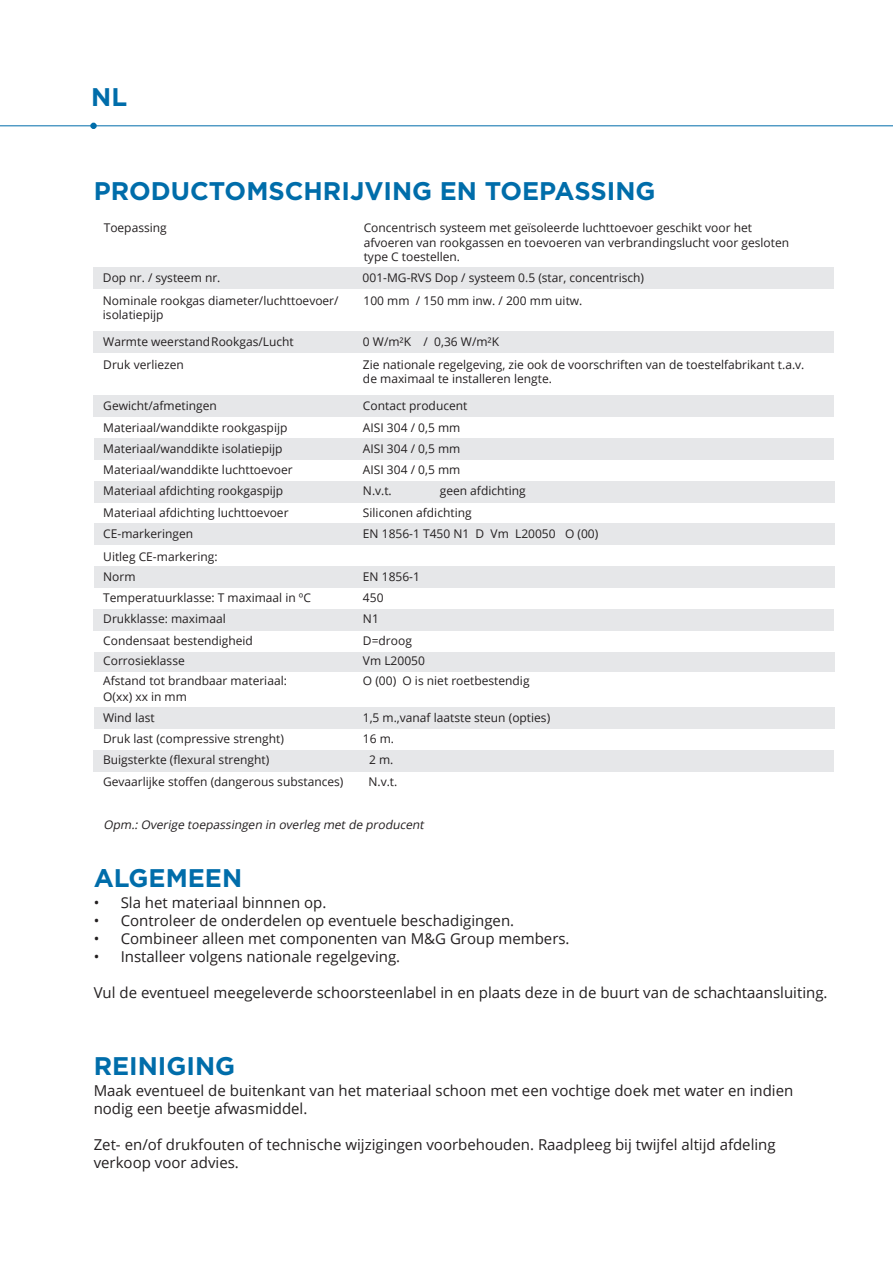
<style>
.page{position:relative;width:893px;height:1263px;background:#fff}
.page>*{position:absolute;margin:0;border:0;box-sizing:border-box;transform-origin:0 0}
.t1{font:700 25.5px "Gotham";color:#006daa}
.t2{font:15px/18px "Open Sans";color:#231f20}
.t3{font:12px/14.4px "Open Sans";color:#231f20}
.t4{font:italic 12px "Open Sans";color:#231f20}
</style>
<div class="page">
<hr style="left:0;top:125px;width:893px;height:1px;background:#006daa">
<div style="left:90px;top:123px;width:7px;height:6px;border:2px solid #006daa;border-radius:50%"></div>
<div style="left:94px;top:708px;width:740px;height:21px;background:#e6e7e9"></div>
<div style="left:94px;top:524px;width:740px;height:21px;background:#e6e7e9"></div>
<div style="left:94px;top:439px;width:740px;height:21px;background:#e6e7e9"></div>
<div style="left:94px;top:332px;width:740px;height:21px;background:#e6e7e9"></div>
<div style="left:94px;top:396px;width:740px;height:21px;background:#e6e7e9"></div>
<div style="left:94px;top:567px;width:740px;height:21px;background:#e6e7e9"></div>
<div style="left:94px;top:609px;width:740px;height:21px;background:#e6e7e9"></div>
<div style="left:94px;top:652px;width:740px;height:20px;background:#e6e7e9"></div>
<div style="left:94px;top:750px;width:740px;height:21px;background:#e6e7e9"></div>
<div style="left:94px;top:481px;width:740px;height:21px;background:#e6e7e9"></div>
<div style="left:94px;top:268px;width:740px;height:21px;background:#e6e7e9"></div>
<h1 class="t1" style="left:91px;top:83px;width:37px">NL</h1>
<h1 class="t1" style="left:94px;top:177px;width:563px">PRODUCTOMSCHRIJVING EN TOEPASSING</h1>
<p class="t3" style="left:104px;top:220px;width:65px">Toepassing</p>
<p class="t3" style="left:364px;top:220px;width:427px">Concentrisch systeem met geïsoleerde luchttoevoer geschikt voor het afvoeren van rookgassen en toevoeren van verbrandingslucht voor gesloten type C toestellen.</p>
<p class="t3" style="left:103px;top:270px;width:119px">Dop nr. / systeem nr.</p>
<p class="t3" style="left:363px;top:270px;width:283px">001-MG-RVS Dop / systeem 0.5 (star, concentrisch)</p>
<p class="t3" style="left:103px;top:293px;width:237px">Nominale rookgas diameter/luchttoevoer/</p>
<p class="t3" style="left:364px;top:293px;width:220px">100 mm / 150 mm inw. / 200 mm uitw.</p>
<p class="t3" style="left:103px;top:307px;width:62px">isolatiepijp</p>
<p class="t3" style="left:103px;top:334px;width:192px">Warmte weerstandRookgas/Lucht</p>
<p class="t3" style="left:363px;top:334px;width:138px">0 W/m²K / 0,36 W/m²K</p>
<p class="t3" style="left:103px;top:357px;width:82px">Druk verliezen</p>
<p class="t3" style="left:363px;top:357px;width:443px">Zie nationale regelgeving, zie ook de voorschriften van de toestelfabrikant t.a.v. de maximaal te installeren lengte.</p>
<p class="t3" style="left:103px;top:398px;width:115px">Gewicht/afmetingen</p>
<p class="t3" style="left:363px;top:398px;width:106px">Contact producent</p>
<p class="t3" style="left:103px;top:420px;width:186px">Materiaal/wanddikte rookgaspijp</p>
<p class="t3" style="left:363px;top:420px;width:99px">AISI 304 / 0,5 mm</p>
<p class="t3" style="left:103px;top:441px;width:181px">Materiaal/wanddikte isolatiepijp</p>
<p class="t3" style="left:363px;top:441px;width:99px">AISI 304 / 0,5 mm</p>
<p class="t3" style="left:103px;top:462px;width:191px">Materiaal/wanddikte luchttoevoer</p>
<p class="t3" style="left:363px;top:462px;width:99px">AISI 304 / 0,5 mm</p>
<p class="t3" style="left:103px;top:484px;width:181px">Materiaal afdichting rookgaspijp</p>
<p class="t3" style="left:363px;top:484px;width:30px">N.v.t.</p>
<p class="t3" style="left:440px;top:484px;width:87px">geen afdichting</p>
<p class="t3" style="left:103px;top:505px;width:187px">Materiaal afdichting luchttoevoer</p>
<p class="t3" style="left:363px;top:505px;width:110px">Siliconen afdichting</p>
<p class="t3" style="left:103px;top:526px;width:91px">CE-markeringen</p>
<p class="t3" style="left:363px;top:526px;width:237px">EN 1856-1 T450 N1 D Vm L20050 O (00)</p>
<p class="t3" style="left:103px;top:546px;width:116px;line-height:20.1px">Uitleg CE-markering:<br>Norm</p>
<p class="t3" style="left:363px;top:569px;width:59px">EN 1856-1</p>
<p class="t3" style="left:103px;top:590px;width:209px">Temperatuurklasse: T maximaal in ºC</p>
<p class="t3" style="left:363px;top:590px;width:22px">450</p>
<p class="t3" style="left:103px;top:612px;width:124px">Drukklasse: maximaal</p>
<p class="t3" style="left:363px;top:612px;width:17px">N1</p>
<p class="t3" style="left:103px;top:633px;width:151px">Condensaat bestendigheid</p>
<p class="t3" style="left:363px;top:633px;width:50px">D=droog</p>
<p class="t3" style="left:103px;top:653px;width:83px">Corrosieklasse</p>
<p class="t3" style="left:363px;top:653px;width:63px">Vm L20050</p>
<p class="t3" style="left:103px;top:673px;width:185px">Afstand tot brandbaar materiaal:</p>
<p class="t3" style="left:363px;top:673px;width:168px">O (00) O is niet roetbestendig</p>
<p class="t3" style="left:103px;top:689px;width:85px">O(xx) xx in mm</p>
<p class="t3" style="left:103px;top:710px;width:53px">Wind last</p>
<p class="t3" style="left:363px;top:710px;width:189px">1,5 m.,vanaf laatste steun (opties)</p>
<p class="t3" style="left:103px;top:731px;width:182px">Druk last (compressive strenght)</p>
<p class="t3" style="left:363px;top:731px;width:33px">16 m.</p>
<p class="t3" style="left:103px;top:752px;width:168px">Buigsterkte (flexural strenght)</p>
<p class="t3" style="left:369px;top:752px;width:26px">2 m.</p>
<p class="t3" style="left:103px;top:774px;width:242px">Gevaarlijke stoffen (dangerous substances)</p>
<p class="t3" style="left:368px;top:774px;width:30px">N.v.t.</p>
<p class="t4" style="left:103px;top:816px;width:325px">Opm.:Overige toepassingen in overleg metde producent</p>
<h1 class="t1" style="left:94px;top:863px;width:150px">ALGEMEEN</h1>
<p class="t2" style="left:94px;top:893px;width:234px">• Sla het materiaal binnnen op.</p>
<p class="t2" style="left:94px;top:911px;width:422px">• Controleer de onderdelen op eventuele beschadigingen.</p>
<p class="t2" style="left:94px;top:929px;width:477px">• Combineer alleen met componenten van M&amp;G Group members.</p>
<p class="t2" style="left:94px;top:947px;width:308px">• Installeer volgens nationale regelgeving.</p>
<p class="t2" style="left:94px;top:983px;width:735px">Vul de eventueel meegeleverde schoorsteenlabel in en plaats deze in de buurt van de schachtaansluiting.</p>
<h1 class="t1" style="left:94px;top:1051px;width:143px">REINIGING</h1>
<p class="t2" style="left:94px;top:1081px;width:701px">Maak eventueel de buitenkant van het materiaal schoon met een vochtige doek met water en indien nodig een beetje afwasmiddel.</p>
<p class="t2" style="left:94px;top:1135px;width:683px">Zet- en/of drukfouten of technische wijzigingen voorbehouden. Raadpleeg bij twijfel altijd afdeling verkoop voor advies.</p>
</div>
